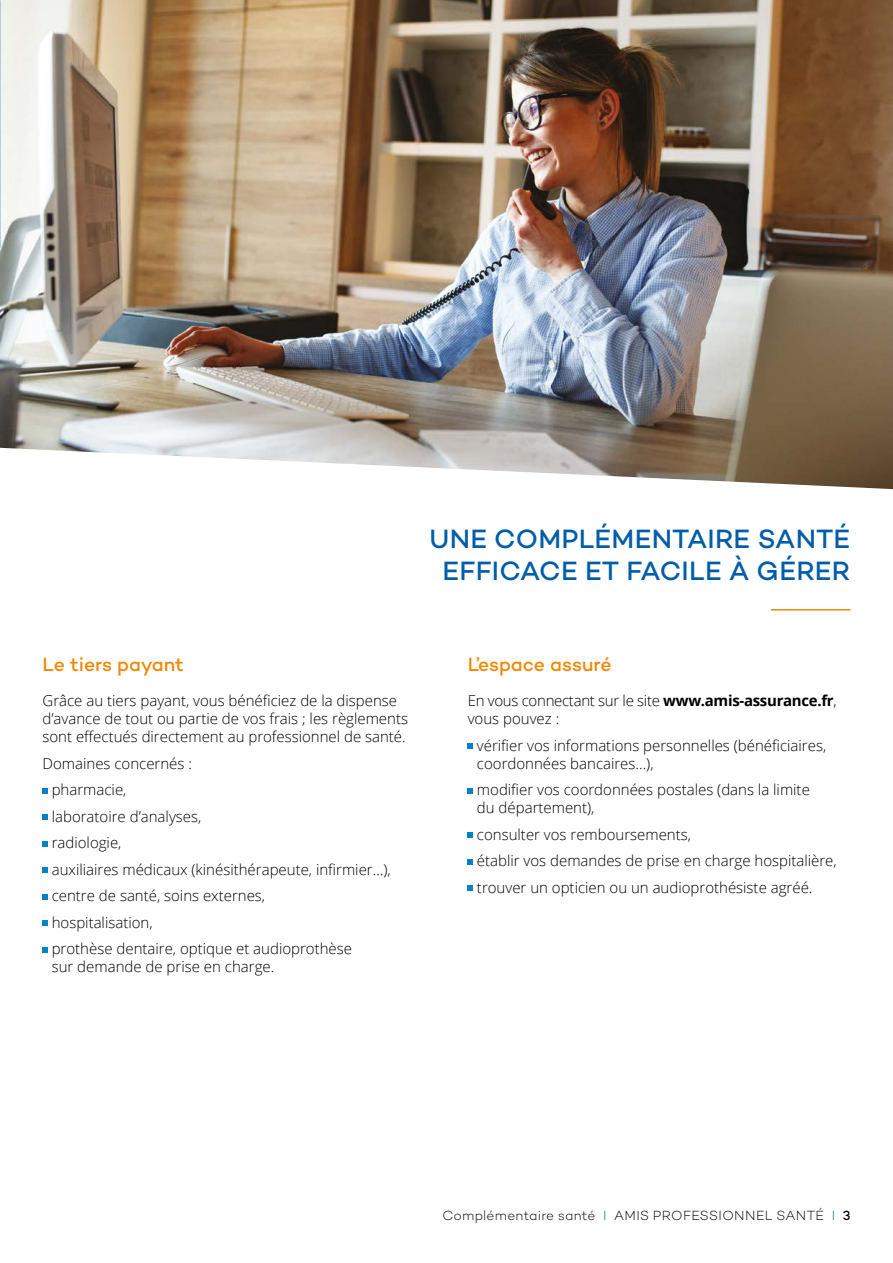
<style>
.page{position:relative;width:893px;height:1263px;background:#fff}
.page>*{position:absolute;margin:0;border:0;box-sizing:border-box;transform-origin:0 0}
.t1{font:500 27px/32.4px "Campton";letter-spacing:.01em;color:#005da9;text-align:center}
.t2{font:500 19.5px "Campton";letter-spacing:-.005em;color:#f18700}
.t3{font:300 15px/26.5px "Open Sans";color:#000}
.t4{font:300 15px/18px "Open Sans";letter-spacing:-.02em;color:#000}
.t5{font:300 13.5px "Campton";letter-spacing:.025em;color:#000}
.s1{font-weight:700}
.s2{color:#005da9}
.s3{font-weight:500}
</style>
<div class="page">
<img style="left:0;top:0;width:893px;height:489px">
<hr style="left:771px;top:609px;width:79px;height:1px;background:#f18700">
<svg style="left:43px;top:788px;width:5px;height:5px"></svg>
<svg style="left:43px;top:814px;width:5px;height:6px"></svg>
<svg style="left:43px;top:841px;width:5px;height:5px"></svg>
<svg style="left:43px;top:867px;width:5px;height:6px"></svg>
<svg style="left:43px;top:894px;width:5px;height:5px"></svg>
<svg style="left:43px;top:920px;width:5px;height:6px"></svg>
<svg style="left:43px;top:947px;width:5px;height:5px"></svg>
<svg style="left:468px;top:743px;width:5px;height:6px"></svg>
<svg style="left:468px;top:788px;width:5px;height:5px"></svg>
<svg style="left:468px;top:832px;width:5px;height:6px"></svg>
<svg style="left:468px;top:859px;width:5px;height:5px"></svg>
<svg style="left:468px;top:885px;width:5px;height:6px"></svg>
<h1 class="t1" style="left:429px;top:522px;width:422px">UNE COMPLÉMENTAIRE SANTÉ<br>EFFICACE ET FACILE À GÉRER</h1>
<h2 class="t2" style="left:43px;top:652px;width:143px">Le tiers payant</h2>
<p class="t3" style="left:43px;top:691px;width:367px;line-height:18px">Grâce au tiers payant, vous bénéficiez de la dispense d’avance de tout ou partie de vos frais ; les règlements sont effectués directement au professionnel de santé.</p>
<p class="t3" style="left:52px;top:750px;width:341px;text-indent:-9px">Domaines concernés :<br>pharmacie,<br>laboratoire d’analyses,<br>radiologie,<br>auxiliaires médicaux (kinésithérapeute, infirmier…), centre de santé, soins externes,<br>hospitalisation,<br>prothèse dentaire, optique et audioprothèse</p>
<p class="t3" style="left:52px;top:953px;width:224px">sur demande de prise en charge.</p>
<h2 class="t2" style="left:468px;top:652px;width:146px">L’espace assuré</h2>
<p class="t4" style="left:468px;top:691px;width:370px">En vous connectant sur le site <span class="s1">www.amis-assurance.fr</span>, vous pouvez :</p>
<p class="t3" style="left:477px;top:736px;width:351px;line-height:18px">vérifier vos informations personnelles (bénéficiaires, coordonnées bancaires...),</p>
<p class="t3" style="left:477px;top:780px;width:334px;line-height:18px">modifier vos coordonnées postales (dans la limite du département),</p>
<p class="t3" style="left:477px;top:821px;width:361px">consulter vos remboursements,<br>établir vos demandes de prise en charge hospitalière, trouver un opticien ou un audioprothésiste agréé.</p>
<p class="t5" style="left:442px;top:1207px;width:410px">Complémentaire santé <span class="s2">I</span> AMIS PROFESSIONNEL SANTÉ <span class="s2">I</span> <span class="s3">3</span></p>
</div>
